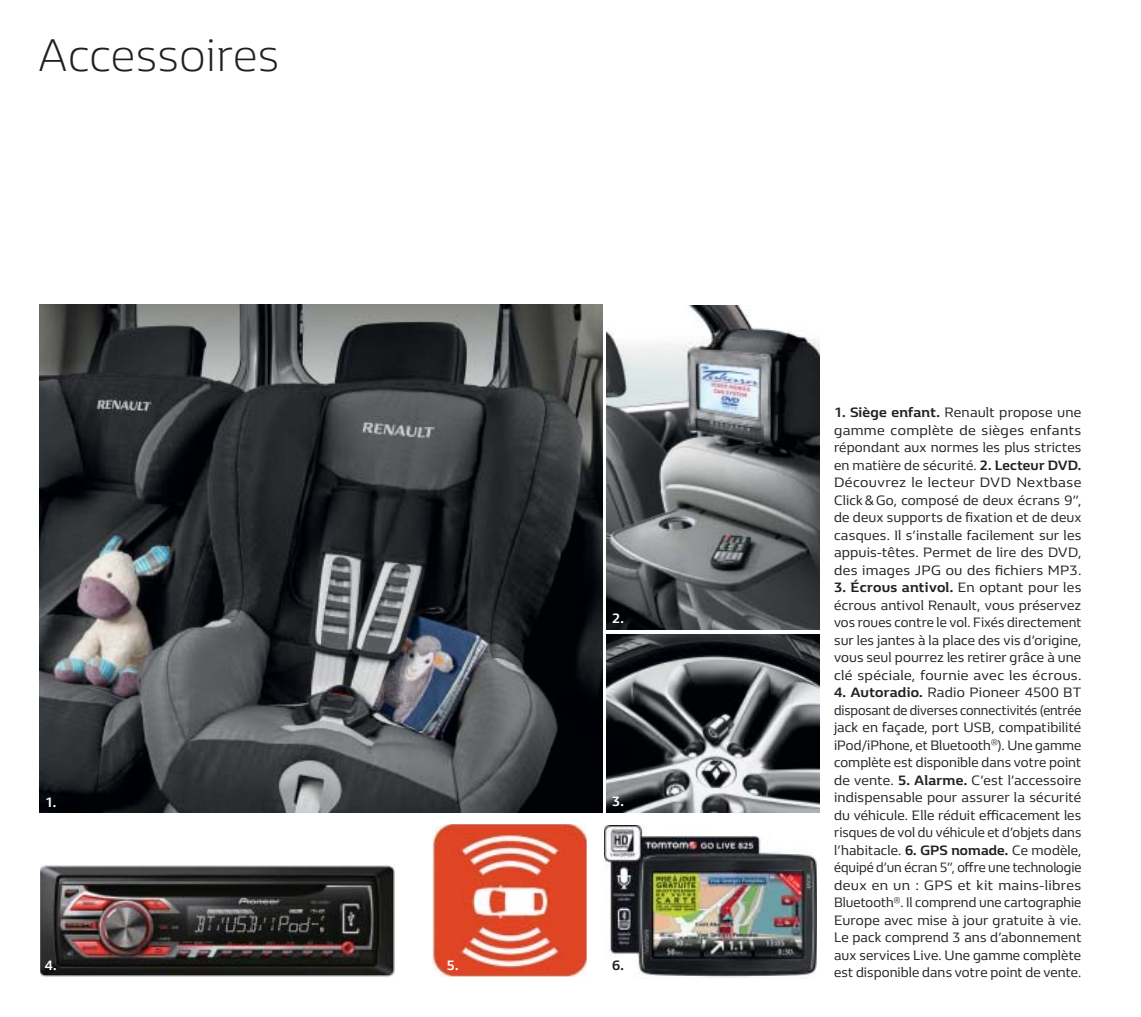
<style>
.page{position:relative;width:1141px;height:1017px;background:#fff}
.page>*{position:absolute;margin:0;border:0;box-sizing:border-box;transform-origin:0 0}
.t1{font:300 47.25px "Renault Life";color:#231f20}
.t2{font:14px/17.5px "Renault Life";letter-spacing:.015em;color:#231f20;text-align:justify}
.t3{font:14px/17.5px "Renault Life";letter-spacing:.015em;color:#231f20;text-align:justify;scale:1.04 1}
.t4{font:700 14px "Renault Life";color:#fff}
.t5{font:700 14px "Renault Life";color:#231f20}
.s1{font-weight:700}
</style>
<div class="page">
<img style="left:40px;top:865px;width:354px;height:111px">
<img style="left:40px;top:305px;width:562px;height:508px">
<img style="left:607px;top:635px;width:212px;height:178px">
<img style="left:604px;top:826px;width:212px;height:152px">
<img style="left:433px;top:825px;width:153px;height:151px">
<img style="left:607px;top:305px;width:212px;height:325px">
<h1 class="t1" style="left:38px;top:38px;width:243px">Accessoires</h1>
<p class="t4" style="left:45px;top:797px;width:13px">1.</p>
<p class="t4" style="left:612px;top:613px;width:13px">2.</p>
<p class="t4" style="left:612px;top:796px;width:13px">3.</p>
<p class="t4" style="left:45px;top:960px;width:13px">4.</p>
<p class="t4" style="left:447px;top:960px;width:13px">5.</p>
<p class="t5" style="left:612px;top:960px;width:13px">6.</p>
<p class="t2" style="left:834px;top:405px;width:249px"><span class="s1">1. Siège enfant.</span> Renault propose une gamme complète de sièges enfants répondant aux normes les plus strictes en matière de sécurité. <span class="s1">2. Lecteur DVD.<br></span>Découvrez le lecteur DVD Nextbase Click &amp; Go, composé de deux écrans 9”, de deux supports de fixation et de deux casques. Il s’installe facilement sur les appuis-têtes. Permet de lire des DVD, des images JPG ou des fichiers MP3.</p>
<p class="t3" style="left:834px;top:580px;width:239px"><span class="s1">3. Écrous antivol.</span> En optant pour les écrous antivol Renault, vous préservez vos roues contre le vol. Fixés directement sur les jantes à la place des vis d’origine, vous seul pourrez les retirer grâce à une clé spéciale, fournie avec les écrous.</p>
<p class="t2" style="left:834px;top:685px;width:249px"><span class="s1">4. Autoradio.</span> Radio Pioneer 4500 BT disposant de diverses connectivités (entrée jack en façade, port USB, compatibilité iPod/iPhone, et Bluetooth<sup>®</sup>). Une gamme complète est disponible dans votre point de vente. <span class="s1">5. Alarme.</span> C’est l’accessoire indispensable pour assurer la sécurité du véhicule. Elle réduit efficacement les risques de vol du véhicule et d’objets dans l’habitacle. <span class="s1">6. GPS nomade.</span> Ce modèle, équipé d’un écran 5”, offre une technologie deux en un : GPS et kit mains-libres Bluetooth<sup>®</sup>. Il comprend une cartographie Europe avec mise à jour gratuite à vie.<br>Le pack comprend 3 ans d’abonnement aux services Live. Une gamme complète est disponible dans votre point de vente.</p>
</div>
